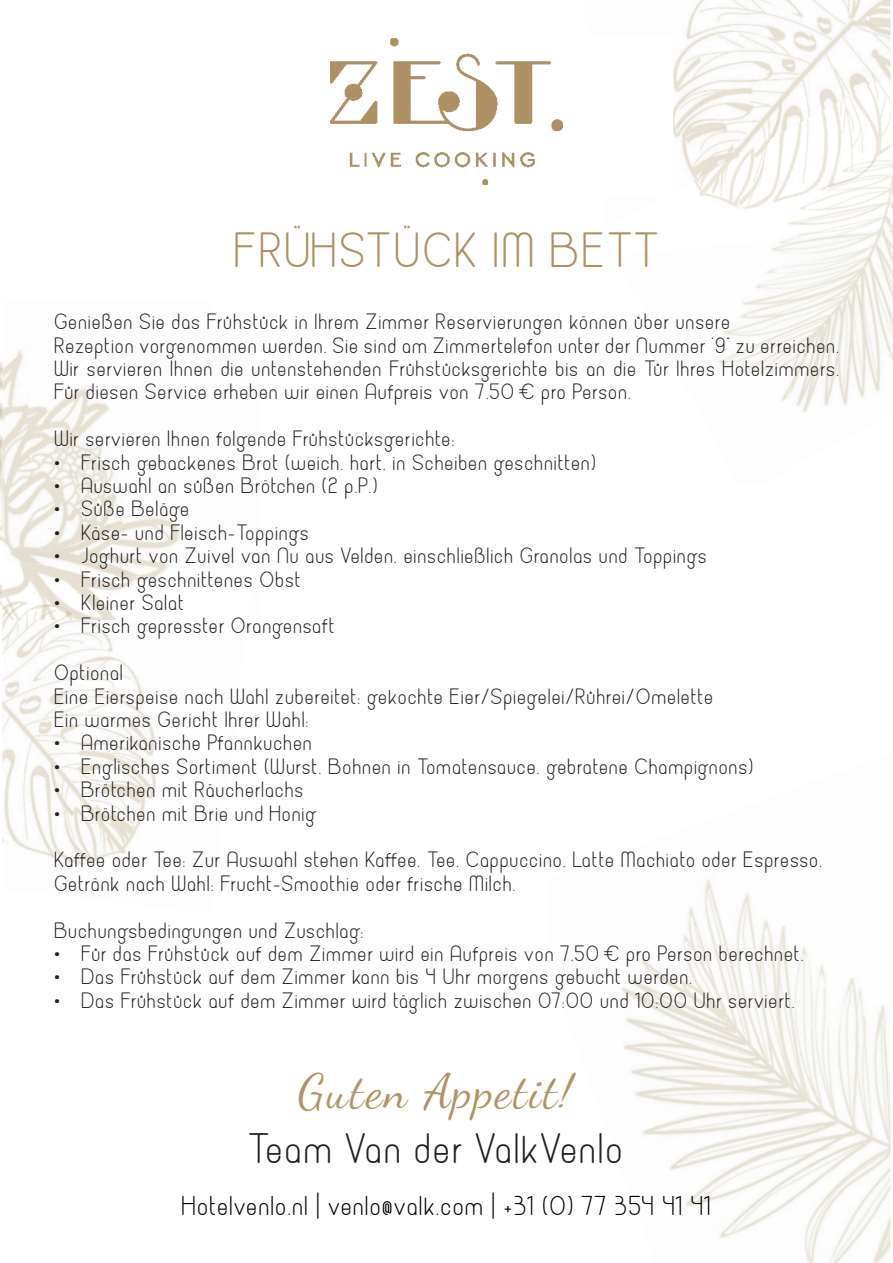
<style>
.page{position:relative;width:893px;height:1263px;background:#fff}
.page>*{position:absolute;margin:0;border:0;box-sizing:border-box;transform-origin:0 0}
.t1{font:48px "Dancing Script";letter-spacing:.05em;color:#b29464}
.t2{font:700 43.5px "Micolesther Free";letter-spacing:.05em;color:#b09061}
.t3{font:700 37.5px "Micolesther Free";letter-spacing:.05em;color:#231f20}
.t4{font:700 24px "Micolesther Free";letter-spacing:.05em;color:#000}
.t5{font:700 19.5px/23.4px "Micolesther Free";letter-spacing:.05em;color:#231f20}
</style>
<div class="page">
<img style="left:622px;top:880px;width:268px;height:359px">
<img style="left:735px;top:1206px;width:155px;height:57px">
<img style="left:798px;top:880px;width:92px;height:58px">
<img style="left:852px;top:923px;width:38px;height:120px">
<img style="left:673px;top:0;width:217px;height:84px">
<img style="left:718px;top:100px;width:175px;height:312px">
<img style="left:673px;top:84px;width:217px;height:172px">
<img style="left:2px;top:370px;width:151px;height:190px">
<img style="left:153px;top:518px;width:27px;height:31px">
<img style="left:2px;top:350px;width:21px;height:20px">
<img style="left:2px;top:467px;width:96px;height:93px">
<img style="left:2px;top:545px;width:16px;height:15px">
<img style="left:0;top:361px;width:2px;height:246px">
<img style="left:2px;top:620px;width:154px;height:245px">
<img style="left:2px;top:560px;width:166px;height:60px">
<img style="left:330px;top:38px;width:233px;height:147px">
<h2 class="t2" style="left:234px;top:226px;width:427px">FRÜHSTÜCK IM BETT</h2>
<p class="t5" style="left:54px;top:311px;width:786px">Genießen Sie das Frühstück in Ihrem Zimmer Reservierungen können über unsere<br>Rezeption vorgenommen werden. Sie sind am Zimmertelefon unter der Nummer ‘9“ zu erreichen.<br>Wir servieren Ihnen die untenstehenden Frühstücksgerichte bis an die Tür Ihres Hotelzimmers.<br>Für diesen Service erheben wir einen Aufpreis von 7,50 € pro Person.</p>
<p class="t5" style="left:54px;top:428px;width:402px">Wir servieren Ihnen folgende Frühstücksgerichte:</p>
<p class="t5" style="left:54px;top:451px;width:543px">• Frisch gebackenes Brot (weich, hart, in Scheiben geschnitten)</p>
<p class="t5" style="left:54px;top:475px;width:325px">• Auswahl an süßen Brötchen (2 p.P.)</p>
<p class="t5" style="left:54px;top:498px;width:137px">• Süße Beläge</p>
<p class="t5" style="left:54px;top:522px;width:256px">• Käse- und Fleisch-Toppings</p>
<p class="t5" style="left:54px;top:545px;width:654px">• Joghurt von Zuivel van Nu aus Velden, einschließlich Granolas und Toppings</p>
<p class="t5" style="left:54px;top:568px;width:248px">• Frisch geschnittenes Obst</p>
<p class="t5" style="left:54px;top:592px;width:131px">• Kleiner Salat</p>
<p class="t5" style="left:54px;top:615px;width:282px">• Frisch gepresster Orangensaft</p>
<p class="t5" style="left:54px;top:662px;width:660px">Optional<br>Eine Eierspeise nach Wahl zubereitet: gekochte Eier/Spiegelei/Rührei/Omelette<br>Ein warmes Gericht Ihrer Wahl:</p>
<p class="t5" style="left:54px;top:732px;width:259px">• Amerikanische Pfannkuchen</p>
<p class="t5" style="left:54px;top:756px;width:701px">• Englisches Sortiment (Wurst, Bohnen in Tomatensauce, gebratene Champignons)</p>
<p class="t5" style="left:54px;top:779px;width:251px">• Brötchen mit Räucherlachs</p>
<p class="t5" style="left:54px;top:802px;width:263px">• Brötchen mit Brie und Honig</p>
<p class="t5" style="left:54px;top:849px;width:769px">Kaffee oder Tee: Zur Auswahl stehen Kaffee, Tee, Cappuccino, Latte Machiato oder Espresso.<br>Getränk nach Wahl: Frucht-Smoothie oder frische Milch.</p>
<p class="t5" style="left:54px;top:919px;width:311px">Buchungsbedingungen und Zuschlag:</p>
<p class="t5" style="left:54px;top:943px;width:751px">• Für das Frühstück auf dem Zimmer wird ein Aufpreis von 7,50 € pro Person berechnet.</p>
<p class="t5" style="left:54px;top:966px;width:640px">• Das Frühstück auf dem Zimmer kann bis 4 Uhr morgens gebucht werden.</p>
<p class="t5" style="left:54px;top:990px;width:742px">• Das Frühstück auf dem Zimmer wird täglich zwischen 07:00 und 10:00 Uhr serviert.</p>
<h1 class="t1" style="left:298px;top:1055px;width:276px">Guten Appetit!</h1>
<h3 class="t3" style="left:248px;top:1127px;width:376px">Team Van der ValkVenlo</h3>
<p class="t4" style="left:182px;top:1192px;width:529px">Hotelvenlo.nl | venlo@valk.com | +31 (0) 77 354 41 41</p>
</div>
